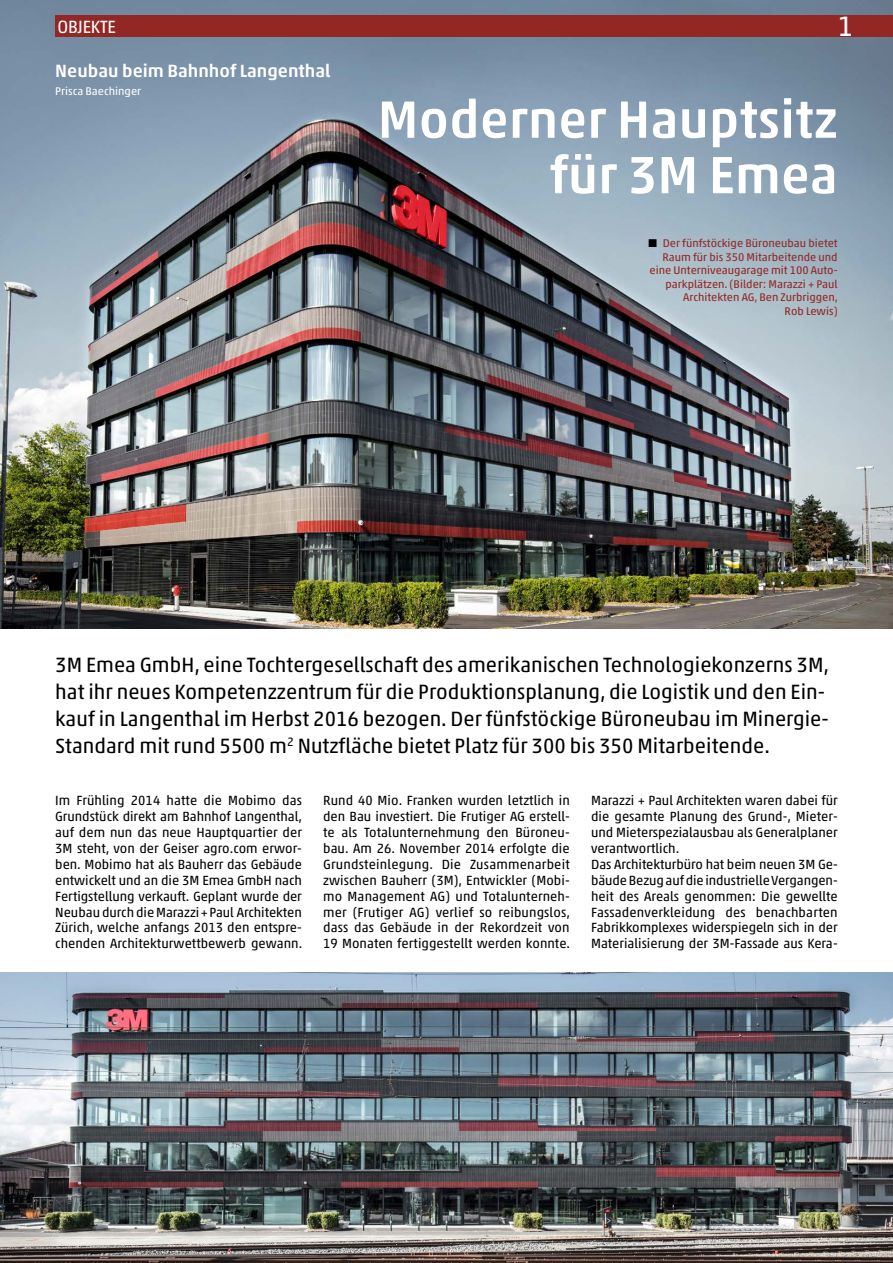
<style>
.page{position:relative;width:893px;height:1263px;background:#fff}
.page>*{position:absolute;margin:0;border:0;box-sizing:border-box;transform-origin:0 0}
.t1{font:500 53.25px/55.5px "Akko Pro";letter-spacing:.01em;color:#fff;text-align:right}
.t2{font:28.5px "Akko Pro";color:#fff}
.t3{font:21px/27px "Akko Pro";color:#000}
.t4{font:500 18px "Akko Pro";color:#fff}
.t5{font:18px "Akko Pro";letter-spacing:-.01em;color:#fff;scale:.95 1}
.t6{font:13.5px/15.9px "Akko Pro";color:#000;text-align:justify}
.t7{font:11.25px/13.5px "Akko Pro";color:#932723;text-align:right}
.t8{font:11.25px "Akko Pro";color:#fff}
.s1{color:#000}
</style>
<div class="page">
<img style="left:0;top:0;width:893px;height:628px">
<img style="left:0;top:973px;width:893px;height:290px">
<div style="left:55px;top:16px;width:838px;height:21px;background:#932723"></div>
<h3 class="t5" style="left:57px;top:16px;width:63px">OBJEKTE</h3>
<h2 class="t2" style="left:838px;top:9px;width:17px">1</h2>
<h3 class="t4" style="left:55px;top:60px;width:277px">Neubau beim Bahnhof Langenthal</h3>
<p class="t8" style="left:55px;top:84px;width:87px">Prisca Baechinger</p>
<h1 class="t1" style="left:378px;top:91px;width:461px">Moderner Hauptsitz für 3M Emea</h1>
<p class="t7" style="left:649px;top:237px;width:191px"><span class="s1">■</span> Der fünfstöckige Büroneubau bietet<br>Raum für bis 350 Mitarbeitende und eine Unterniveaugarage mit 100 Auto&shy;parkplätzen. (Bilder: Marazzi + Paul<br>Architekten AG, Ben Zurbriggen,<br>Rob Lewis)</p>
<p class="t3" style="left:55px;top:651px;width:775px">3M Emea GmbH, eine Tochtergesellschaft des amerikanischen Technologiekonzerns 3M, hat ihr neues Kompetenzzentrum für die Produktionsplanung, die Logistik und den Ein&shy;kauf in Langenthal im Herbst 2016 bezogen. Der fünfstöckige Büroneubau im Minergie-Standard mit rund 5500 m<sup>2</sup> Nutzfläche bietet Platz für 300 bis 350 Mitarbeitende.</p>
<p class="t6" style="left:55px;top:792px;width:249px">Im Frühling 2014 hatte die Mobimo das Grundstück direkt am Bahnhof Langenthal, auf dem nun das neue Hauptquartier der 3M steht, von der Geiser agro.com erwor&shy;ben. Mobimo hat als Bauherr das Gebäude entwickelt und an die 3M Emea GmbH nach Fertigstellung verkauft. Geplant wurde der Neubau durch die Marazzi+Paul Architekten Zürich, welche anfangs 2013 den entspre&shy;chenden Architekturwettbewerb gewann.</p>
<p class="t6" style="left:323px;top:792px;width:248px">Rund 40 Mio. Franken wurden letztlich in den Bau investiert. Die Frutiger AG erstell&shy;te als Totalunternehmung den Büroneu&shy;bau. Am 26. November 2014 erfolgte die Grundsteinlegung. Die Zusammenarbeit zwischen Bauherr (3M), Entwickler (Mobi&shy;mo Management AG) und Totalunterneh&shy;mer (Frutiger AG) verlief so reibungslos, dass das Gebäude in der Rekordzeit von 19 Monaten fertiggestellt werden konnte.</p>
<p class="t6" style="left:591px;top:792px;width:248px;text-align:left">Marazzi + Paul Architekten waren dabei für die gesamte Planung des Grund-, Mieter&shy;und Mieterspezialausbau als Generalplaner verantwortlich.<br>Das Architekturbüro hat beim neuen 3M Ge&shy;bäude Bezug auf die industrielle Vergangen&shy;heit des Areals genommen: Die gewellte Fassadenverkleidung des benachbarten Fabrikkomplexes widerspiegeln sich in der Materialisierung der 3M-Fassade aus Kera-</p>
</div>
